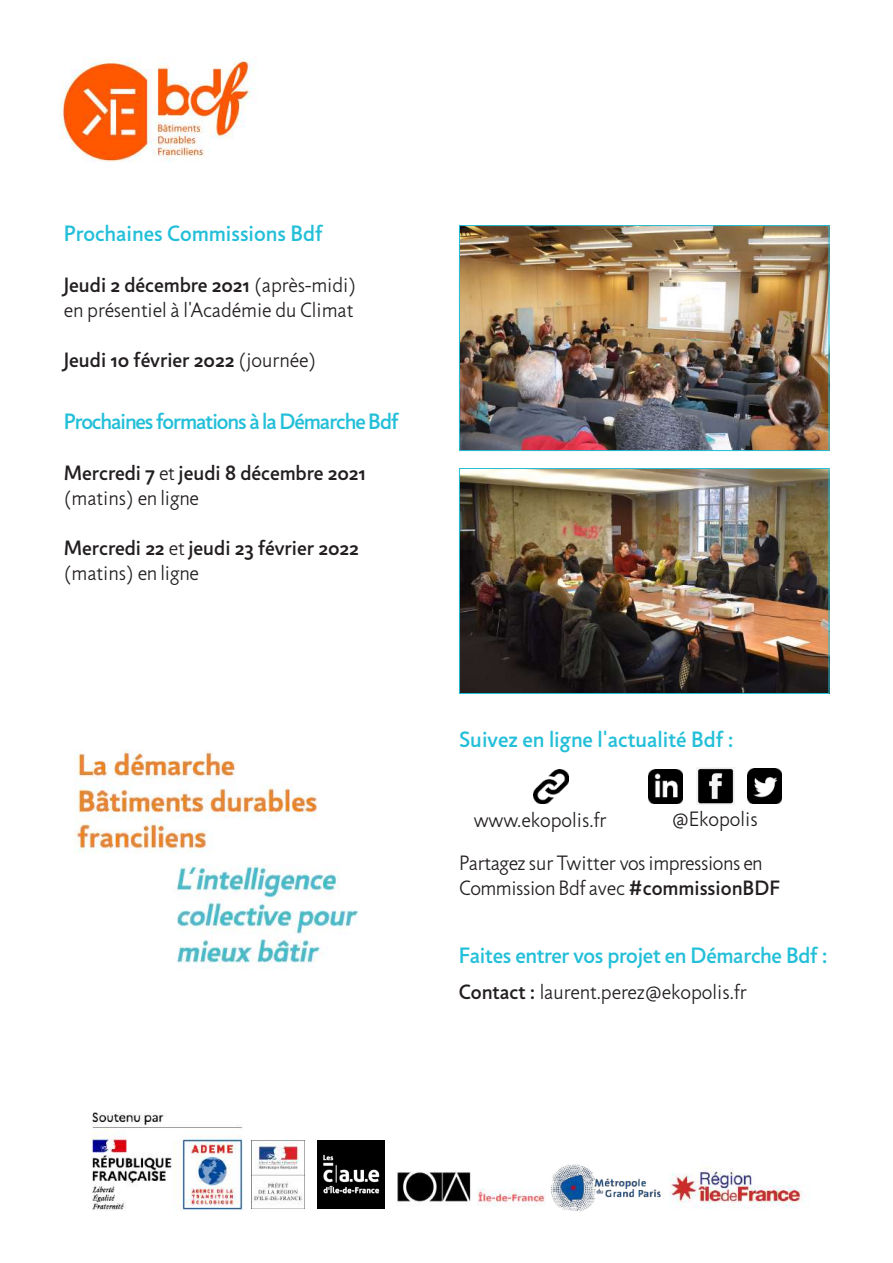
<style>
.page{position:relative;width:893px;height:1263px;background:#fff}
.page>*{position:absolute;margin:0;border:0;box-sizing:border-box;transform-origin:0 0}
.t1{font:500 22.5px "Jigsaw";letter-spacing:-.01em;color:#23bfd8}
.t2{font:500 22.5px "Jigsaw";letter-spacing:-.045em;color:#23bfd8}
.t3{font:300 21px/25.2px "Jigsaw";color:#231f20}
.t4{font:500 21px/25.2px "Jigsaw";color:#231f20}
.t5{font:300 21px/25.2px "Jigsaw";letter-spacing:-.02em;color:#231f20}
.s1{font-weight:500}
.s2{font-weight:300}
</style>
<div class="page">
<img style="left:59px;top:58px;width:197px;height:104px">
<img style="left:74px;top:750px;width:285px;height:219px">
<img style="left:461px;top:470px;width:366px;height:222px">
<div style="left:459px;top:468px;width:370px;height:226px;border:1px solid #23bfd8"></div>
<img style="left:461px;top:227px;width:366px;height:222px">
<div style="left:459px;top:225px;width:370px;height:226px;border:1px solid #23bfd8"></div>
<img style="left:747px;top:768px;width:35px;height:35px">
<img style="left:696px;top:767px;width:38px;height:38px">
<img style="left:649px;top:770px;width:33px;height:33px">
<img style="left:534px;top:769px;width:34px;height:35px">
<img style="left:91px;top:1112px;width:163px;height:99px">
<img style="left:669px;top:1167px;width:140px;height:42px">
<img style="left:251px;top:1141px;width:53px;height:67px">
<img style="left:397px;top:1171px;width:147px;height:35px">
<img style="left:317px;top:1141px;width:68px;height:67px">
<img style="left:544px;top:1164px;width:117px;height:48px">
<p class="t1" style="left:64px;top:220px;width:261px">Prochaines Commissions Bdf</p>
<p class="t3" style="left:64px;top:272px;width:294px"><span class="s1">Jeudi 2 décembre 2021</span> (après-midi) en présentiel à l'Académie du Climat</p>
<p class="t4" style="left:64px;top:348px;width:254px">Jeudi 10 février 2022 <span class="s2">(journée)</span></p>
<p class="t2" style="left:64px;top:408px;width:336px">Prochaines formations à la Démarche Bdf</p>
<p class="t4" style="left:64px;top:460px;width:303px">Mercredi 7 <span class="s2">et</span> jeudi 8 décembre 2021 <span class="s2">(matins) en ligne</span></p>
<p class="t4" style="left:64px;top:535px;width:296px">Mercredi 22 <span class="s2">et</span> jeudi 23 février 2022 <span class="s2">(matins) en ligne</span></p>
<p class="t1" style="left:459px;top:726px;width:276px">Suivez en ligne l'actualité Bdf :</p>
<p class="t3" style="left:474px;top:807px;width:134px">www.ekopolis.fr</p>
<p class="t3" style="left:672px;top:806px;width:87px">@Ekopolis</p>
<p class="t5" style="left:459px;top:850px;width:322px">Partagez sur Twitter vos impressions en<br>Commission Bdf avec <span class="s1">#commissionBDF</span></p>
<p class="t1" style="left:459px;top:942px;width:370px">Faites entrer vos projet en Démarche Bdf :</p>
<p class="t3" style="left:459px;top:980px;width:289px"><span class="s1">Contact :</span> laurent.perez@ekopolis.fr</p>
</div>
